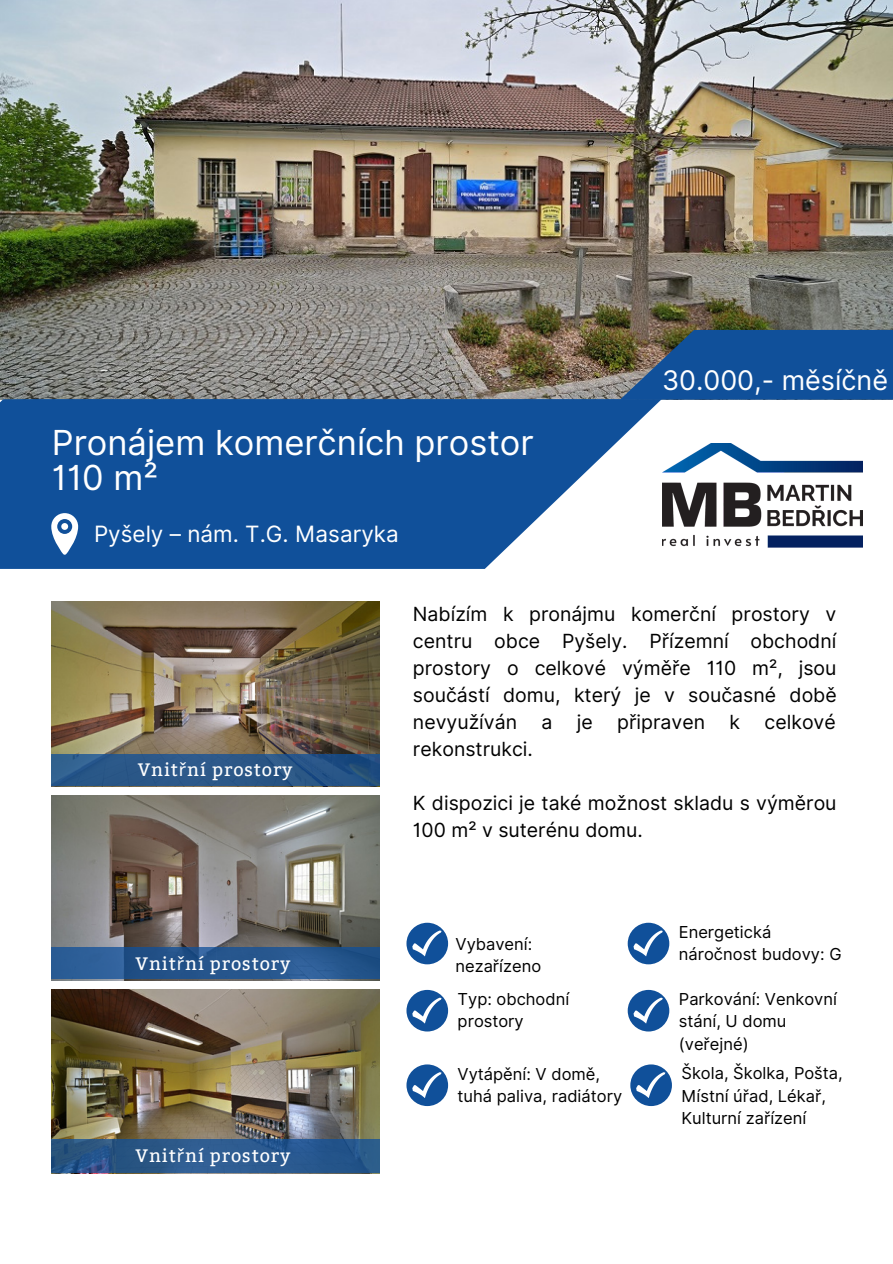
<style>
.page{position:relative;width:893px;height:1264px;background:#fff}
.page>*{position:absolute;margin:0;border:0;box-sizing:border-box;transform-origin:0 0}
.t1{font:34.5px/34.8px "Inter";color:#fff}
.t2{font:27px "Inter";color:#fff}
.t3{font:22.5px "Inter";color:#fff}
.t4{font:19.5px/27px "Inter";color:#000;text-align:justify}
.t5{font:18px "Bitter";letter-spacing:.05em;color:#fff}
.t6{font:16.5px/22.5px "Inter";color:#000}
.s1{font-family:"Noto Sans"}
</style>
<div class="page">
<img style="left:0;top:0;width:892px;height:399px">
<img style="left:51px;top:989px;width:328px;height:184px">
<img style="left:662px;top:443px;width:200px;height:105px">
<svg style="left:0;top:399px;width:661px;height:170px;background:#3067a7"></svg>
<svg style="left:51px;top:513px;width:27px;height:41px"></svg>
<div style="left:61px;top:523px;width:7px;height:7px;background:#fff;border-radius:50%"></div>
<div style="left:406px;top:922px;width:42px;height:42px;background:#10509a;border-radius:50%"></div>
<svg style="left:412px;top:930px;width:29px;height:26px"></svg>
<div style="left:627px;top:922px;width:42px;height:42px;background:#10509a;border-radius:50%"></div>
<svg style="left:633px;top:930px;width:29px;height:26px"></svg>
<div style="left:406px;top:1064px;width:42px;height:42px;background:#10509a;border-radius:50%"></div>
<svg style="left:412px;top:1072px;width:29px;height:26px"></svg>
<div style="left:630px;top:1064px;width:42px;height:42px;background:#10509a;border-radius:50%"></div>
<svg style="left:636px;top:1072px;width:29px;height:26px"></svg>
<svg style="left:51px;top:1139px;width:328px;height:33px;background:#29578a"></svg>
<img style="left:51px;top:602px;width:328px;height:184px">
<svg style="left:51px;top:754px;width:328px;height:31px;background:#295687"></svg>
<img style="left:51px;top:796px;width:328px;height:184px">
<svg style="left:620px;top:330px;width:272px;height:69px;background:#1e538e"></svg>
<svg style="left:51px;top:947px;width:328px;height:31px;background:#27578e"></svg>
<div style="left:406px;top:989px;width:42px;height:42px;background:#10509a;border-radius:50%"></div>
<svg style="left:412px;top:997px;width:29px;height:26px"></svg>
<div style="left:627px;top:989px;width:42px;height:42px;background:#10509a;border-radius:50%"></div>
<svg style="left:633px;top:997px;width:29px;height:26px"></svg>
<h1 class="t1" style="left:52px;top:425px;width:483px">Pronájem komerčních prostor<br>110 m²</h1>
<p class="t3" style="left:94px;top:520px;width:306px">Pyšely – nám. T.G. Masaryka</p>
<h2 class="t2" style="left:662px;top:364px;width:227px">30.000,- měsíčně</h2>
<p class="t5" style="left:138px;top:759px;width:156px">Vnit<span class="s1">ř</span>ní prostory</p>
<p class="t5" style="left:135px;top:952px;width:156px">Vnit<span class="s1">ř</span>ní prostory</p>
<p class="t5" style="left:135px;top:1144px;width:156px">Vnit<span class="s1">ř</span>ní prostory</p>
<p class="t4" style="left:413px;top:600px;width:425px">Nabízím k pronájmu komerční prostory v centru obce Pyšely. Přízemní obchodní prostory o celkové výměře 110 m², jsou součástí domu, který je v současné době nevyužíván</p>
<p class="t4" style="left:541px;top:708px;width:12px">a</p>
<p class="t4" style="left:577px;top:708px;width:17px">je</p>
<p class="t4" style="left:617px;top:708px;width:89px">připraven</p>
<p class="t4" style="left:729px;top:708px;width:12px">k</p>
<p class="t4" style="left:764px;top:708px;width:73px">celkové</p>
<p class="t4" style="left:413px;top:735px;width:121px">rekonstrukci.</p>
<p class="t4" style="left:413px;top:789px;width:425px">K dispozici je také možnost skladu s výměrou<br>100 m² v suterénu domu.</p>
<p class="t6" style="left:455px;top:932px;width:87px">Vybavení: nezařízeno</p>
<p class="t6" style="left:678px;top:920px;width:164px">Energetická náročnost budovy: G</p>
<p class="t6" style="left:457px;top:987px;width:113px">Typ: obchodní prostory</p>
<p class="t6" style="left:678px;top:987px;width:159px">Parkování: Venkovní stání, U domu (veřejné)</p>
<p class="t6" style="left:457px;top:1062px;width:166px">Vytápění: V domě, tuhá paliva, radiátory</p>
<p class="t6" style="left:681px;top:1062px;width:163px">Škola, Školka, Pošta,<br>Místní úřad, Lékař,<br>Kulturní zařízení</p>
</div>
